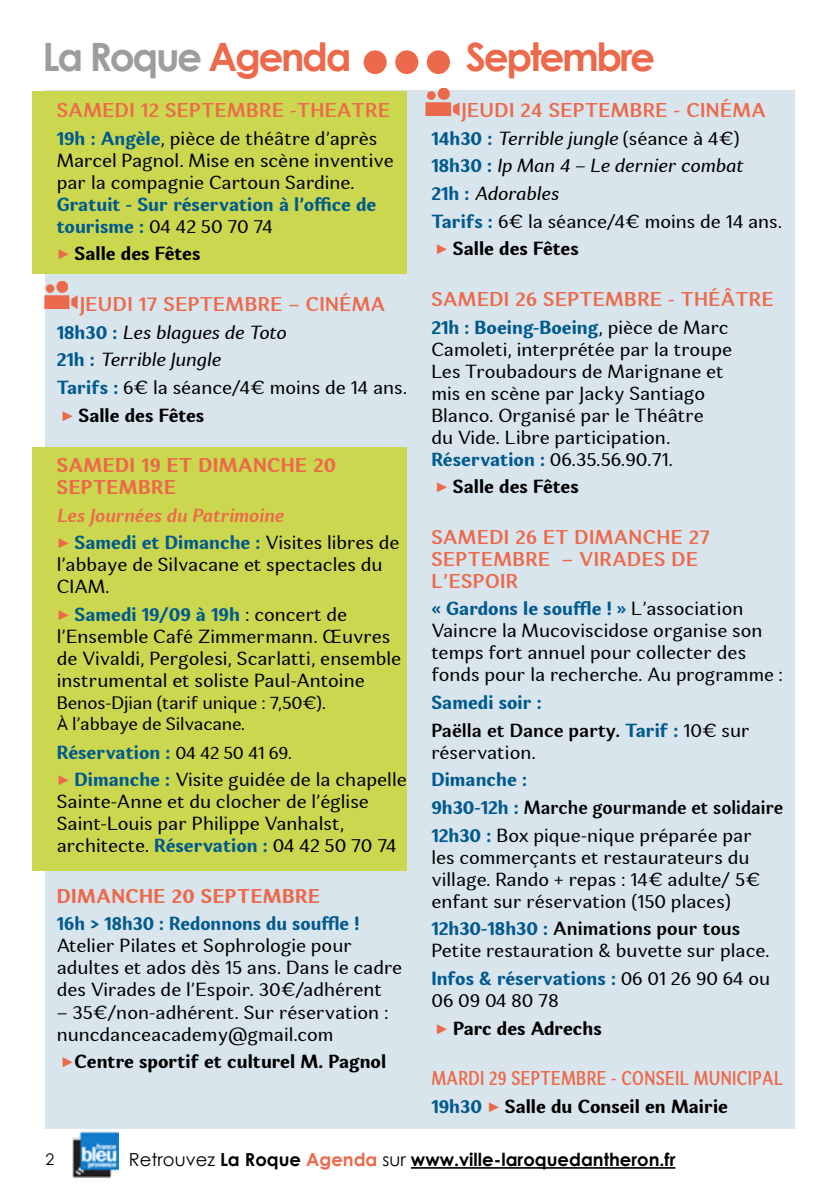
<style>
.page{position:relative;width:840px;height:1191px;background:#fff}
.page>*{position:absolute;margin:0;border:0;box-sizing:border-box;transform-origin:0 0}
.t1{font:700 39px "Century Gothic";letter-spacing:-.06em;color:#9d9d9c}
.t2{font:700 39px "Century Gothic";letter-spacing:-.06em;color:#ed694b}
.t3{font:600 20px/22px "Espuma Pro";letter-spacing:.02em;color:#ed694b}
.t4{font:700 20px/22px "Espuma Pro";letter-spacing:.02em;color:#ed694b}
.t5{font:600 20px "Espuma Pro";letter-spacing:.02em;color:#ed694b;scale:.8 1}
.t6{font:19px/22px "Espuma Pro";color:#000}
.t7{font:italic 19px/27.6px "Espuma Pro";color:#000}
.t8{font:700 19px "Espuma Pro";color:#000}
.t9{font:700 19px/22px "Espuma Pro";color:#005a8d}
.t10{font:600 19px/27.6px "Espuma Pro";color:#000;scale:.96 1}
.t11{font:italic 600 19px/27.6px "Espuma Pro";color:#ed694b}
.t12{font:600 19px/27.6px "Espuma Pro";color:#000}
.t13{font:700 18px "Century Gothic";color:#000}
.t14{font:18px/21.6px "Espuma Pro";letter-spacing:-.01em;color:#000}
.t15{font:16px "Century Gothic";color:#000}
.s1{color:#ed694b}
.s2{font-weight:700;font-style:normal;color:#005a8d}
.s3{font-style:normal}
.s4{font-family:"Century Gothic";font-weight:700;font-style:normal;font-size:14px;color:#ed694b}
.s5{font-weight:700;font-style:normal}
.s6{font-weight:700;color:#005a8d}
.s7{font-family:"Century Gothic";font-size:14px;color:#ed694b}
.s8{font-weight:400}
.s9{font-weight:600}
.s10{color:#005a8d}
.s11{font-weight:400;color:#000}
.s12{font-family:"Century Gothic";font-weight:700;font-style:normal;font-size:14px}
.s13{font-weight:400;font-style:normal;color:#000}
.s14{font-family:"Century Gothic";font-weight:700;font-size:14px;color:#ed694b}
.s15{font-family:"Corbel"}
.s16{font-size:18px}
</style>
<div class="page">
<hr style="left:410px;top:1167px;width:265px;height:1px;background:#000">
<img style="left:72px;top:1131px;width:46px;height:46px">
<div style="left:45px;top:91px;width:749px;height:1037px;background:#d9e5ed"></div>
<div style="left:32px;top:447px;width:374px;height:423px;background:#cbd84f"></div>
<div style="left:363px;top:50px;width:23px;height:24px;background:#ed694b;border-radius:50%"></div>
<div style="left:395px;top:50px;width:23px;height:24px;background:#ed694b;border-radius:50%"></div>
<div style="left:426px;top:50px;width:23px;height:24px;background:#ed694b;border-radius:50%"></div>
<div style="left:32px;top:91px;width:374px;height:183px;background:#cbd84f"></div>
<img style="left:44px;top:281px;width:34px;height:28px">
<img style="left:422px;top:88px;width:39px;height:28px">
<h1 class="t1" style="left:43px;top:27px;width:310px">La Roque <span class="s1">Agenda</span></h1>
<h1 class="t2" style="left:465px;top:27px;width:191px">Septembre</h1>
<p class="t3" style="left:461px;top:100px;width:306px">JEUDI 24 SEPTEMBRE - CINÉMA</p>
<p class="t7" style="left:431px;top:125px;width:352px"><span class="s2">14h30 :</span> Terrible jungle <span class="s3">(séance à 4€)<br></span><span class="s2">18h30 :</span> Ip Man 4 – Le dernier combat<br><span class="s2">21h :</span> Adorables<br><span class="s2">Tarifs :</span> <span class="s3">6€ la séance/4€ moins de 14 ans. </span><span class="s4">►</span> <span class="s5">Salle des Fêtes</span></p>
<p class="t3" style="left:431px;top:288px;width:343px">SAMEDI 26 SEPTEMBRE - THÉÂTRE</p>
<p class="t6" style="left:431px;top:316px;width:302px"><span class="s6">21h : Boeing-Boeing</span>, pièce de Marc<br>Camoleti, interprétée par la troupe<br>Les Troubadours de Marignane et mis en scène par Jacky Santiago<br>Blanco. Organisé par le Théâtre<br>du Vide. Libre participation.<br><span class="s6">Réservation :</span> 06.35.56.90.71.</p>
<p class="t8" style="left:435px;top:475px;width:145px"><span class="s7">►</span> Salle des Fêtes</p>
<p class="t3" style="left:431px;top:526px;width:280px">SAMEDI 26 ET DIMANCHE 27<br>SEPTEMBRE – VIRADES DE<br>L’ESPOIR</p>
<p class="t6" style="left:431px;top:598px;width:353px"><span class="s6">« Gardons le souffle ! »</span> L’association Vaincre la Mucoviscidose organise son temps fort annuel pour collecter des fonds pour la recherche. Au programme :</p>
<p class="t12" style="left:431px;top:689px;width:320px"><span class="s6">Samedi soir :<br></span>Paëlla et Dance party. <span class="s6">Tarif :</span> <span class="s8">10€ sur</span></p>
<p class="t6" style="left:431px;top:741px;width:106px">réservation.</p>
<p class="t10" style="left:431px;top:766px;width:368px"><span class="s6">Dimanche :<br>9h30-12h :</span> Marche gourmande et solidaire<br><span class="s6">12h30 :</span> <span class="s8">Box pique-nique préparée par</span></p>
<p class="t6" style="left:431px;top:846px;width:330px">les commerçants et restaurateurs du village. Rando + repas : 14€ adulte/ 5€ enfant sur réservation (150 places)</p>
<p class="t6" style="left:431px;top:918px;width:339px"><span class="s6">12h30-18h30 :</span> <span class="s9">Animations pour tous<br></span>Petite restauration &amp; buvette sur place.</p>
<p class="t6" style="left:431px;top:968px;width:340px"><span class="s6">Infos &amp; réservations :</span> 06 01 26 90 64 ou<br>06 09 04 80 78</p>
<p class="t8" style="left:435px;top:1016px;width:168px"><span class="s7">►</span> Parc des Adrechs</p>
<p class="t5" style="left:431px;top:1066px;width:441px">MARDI 29 SEPTEMBRE - CONSEIL MUNICIPAL</p>
<p class="t8" style="left:431px;top:1094px;width:298px"><span class="s10">19h30</span> <span class="s7">►</span> Salle du Conseil en Mairie</p>
<p class="t3" style="left:57px;top:100px;width:334px">SAMEDI 12 SEPTEMBRE -THEATRE</p>
<p class="t6" style="left:57px;top:127px;width:338px"><span class="s6">19h : Angèle</span>, pièce de théâtre d’après<br>Marcel Pagnol. Mise en scène inventive par la compagnie Cartoun Sardine.</p>
<p class="t9" style="left:57px;top:193px;width:321px">Gratuit - Sur réservation à l’office de tourisme : <span class="s11">04 42 50 70 74</span></p>
<p class="t8" style="left:57px;top:242px;width:145px"><span class="s7">►</span> Salle des Fêtes</p>
<p class="t3" style="left:80px;top:293px;width:307px">JEUDI 17 SEPTEMBRE – CINÉMA</p>
<p class="t7" style="left:57px;top:318px;width:352px"><span class="s2">18h30 :</span> Les blagues de Toto<br><span class="s2">21h :</span> Terrible Jungle<br><span class="s2">Tarifs :</span> <span class="s3">6€ la séance/4€ moins de 14 ans. </span><span class="s4">►</span> <span class="s5">Salle des Fêtes</span></p>
<p class="t4" style="left:57px;top:454px;width:281px">SAMEDI 19 ET DIMANCHE 20<br>SEPTEMBRE</p>
<p class="t11" style="left:57px;top:501px;width:344px">Les Journées du Patrimoine<br><span class="s12">►</span> <span class="s2">Samedi et Dimanche :</span> <span class="s13">Visites libres de</span></p>
<p class="t6" style="left:57px;top:554px;width:327px">l’abbaye de Silvacane et spectacles du<br>CIAM.</p>
<p class="t6" style="left:57px;top:604px;width:346px"><span class="s14">►</span> <span class="s6">Samedi 19/09 à 19h</span> : concert de l’Ensemble Café Zimmermann. Œuvres de Vivaldi, Pergolesi, Scarlatti, ensemble instrumental et soliste Paul-Antoine</p>
<p class="t14" style="left:57px;top:692px;width:271px">Benos-Djian (tarif unique : 7,50€).<br><span class="s15">À</span> l’abbaye de Silvacane.</p>
<p class="t6" style="left:57px;top:738px;width:351px;line-height:27.6px"><span class="s6">Réservation :</span> <span class="s16">04 42 50 41 69.<br></span><span class="s14">►</span> <span class="s6">Dimanche :</span> Visite guidée de la chapelle</p>
<p class="t6" style="left:57px;top:791px;width:341px">Sainte-Anne et du clocher de l’église<br>Saint-Louis par Philippe Vanhalst, architecte. <span class="s6">Réservation :</span> 04 42 50 70 74</p>
<p class="t4" style="left:57px;top:885px;width:265px">DIMANCHE 20 SEPTEMBRE</p>
<p class="t9" style="left:57px;top:913px;width:304px">16h &gt; 18h30 : Redonnons du souffle !</p>
<p class="t6" style="left:57px;top:935px;width:347px">Atelier Pilates et Sophrologie pour adultes et ados dès 15 ans. Dans le cadre des Virades de l’Espoir. 30€/adhérent</p>
<p class="t6" style="left:57px;top:1001px;width:333px">– 35€/non-adhérent. Sur réservation : nuncdanceacademy@gmail.com</p>
<p class="t8" style="left:61px;top:1050px;width:327px"><span class="s7">►</span>Centre sportif et culturel M. Pagnol</p>
<p class="t15" style="left:45px;top:1147px;width:10px">2</p>
<p class="t13" style="left:129px;top:1146px;width:548px"><span class="s8">Retrouvez</span> La Roque <span class="s1">Agenda</span> <span class="s8">sur</span> www.ville-laroquedantheron.fr</p>
</div>
